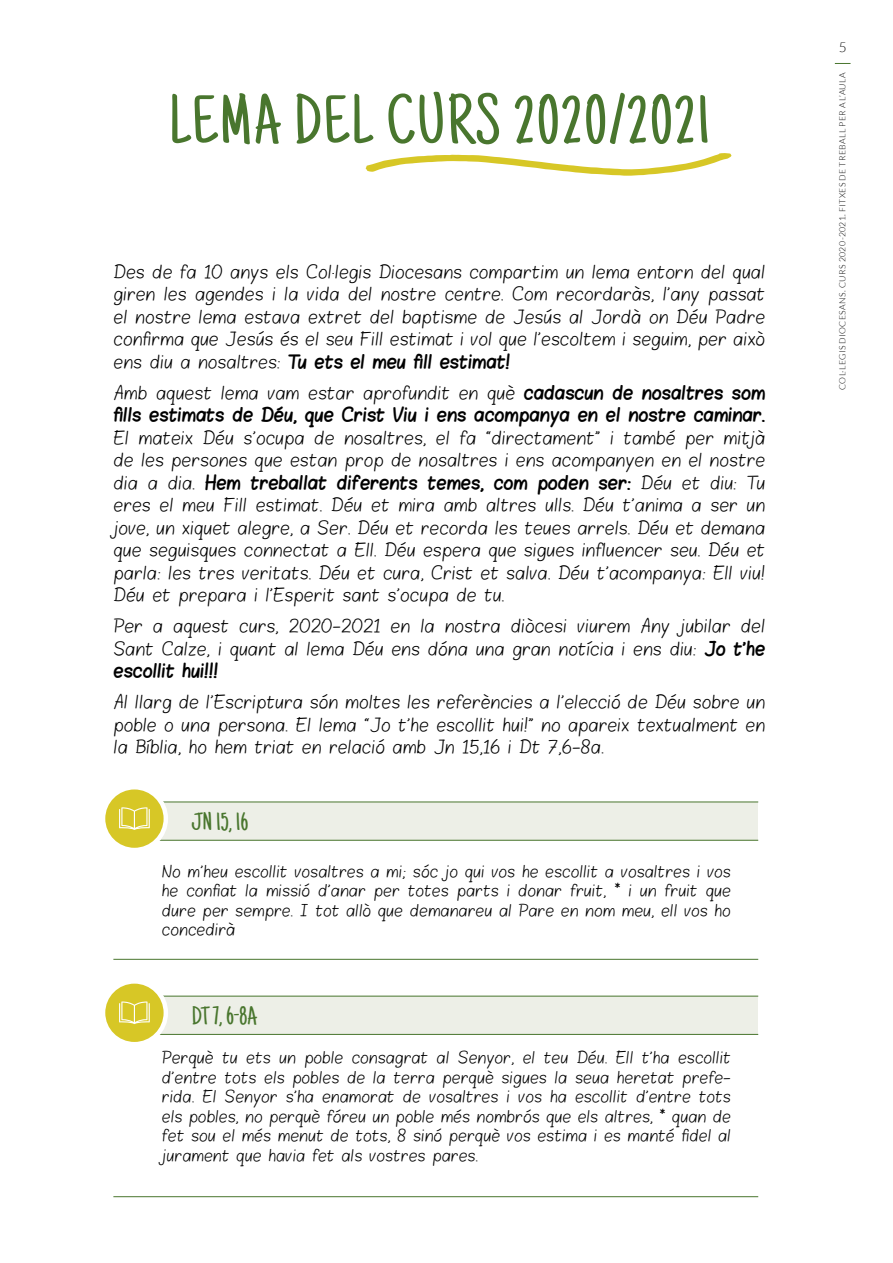
<style>
.page{position:relative;width:893px;height:1263px;background:#fff}
.page>*{position:absolute;margin:0;border:0;box-sizing:border-box;transform-origin:0 0}
.t1{font:69.9px "Just Another Hand";letter-spacing:.03em;color:#49762e}
.t2{font:25.5px "Just Another Hand";color:#49762e}
.t3{font:15px/22.5px "Blokletters Balpen";color:#000;text-align:justify}
.t4{font:15px "Blokletters Viltstift";color:#000}
.t5{font:13.5px/19.5px "Blokletters Balpen";color:#000;text-align:justify}
.t6{font:300 13.5px "Lato";color:#000}
.t7{font:300 8.7px "Lato";letter-spacing:.045em;color:#000}
.s1{font-family:"Blokletters Balpen"}
.s2{font-family:"Blokletters Viltstift"}
</style>
<div class="page">
<svg style="left:835px;top:63px;width:15px;height:1px"></svg>
<svg style="left:366px;top:153px;width:366px;height:23px"></svg>
<div style="left:113px;top:802px;width:645px;height:38px;background:#edefe7"></div>
<hr style="left:113px;top:801px;width:645px;height:1px;background:#49762e">
<hr style="left:113px;top:840px;width:645px;height:1px;background:#49762e">
<hr style="left:113px;top:959px;width:645px;height:1px;background:#49762e">
<div style="left:113px;top:996px;width:645px;height:38px;background:#edefe7"></div>
<hr style="left:113px;top:996px;width:645px;height:1px;background:#49762e">
<hr style="left:113px;top:1034px;width:645px;height:1px;background:#49762e">
<hr style="left:113px;top:1196px;width:645px;height:1px;background:#49762e">
<div style="left:103px;top:787px;width:63px;height:63px;background:#d7c726;border-radius:50%"></div>
<div style="left:101px;top:785px;width:67px;height:67px;border:4px solid #fff;border-radius:50%"></div>
<div style="left:103px;top:981px;width:63px;height:63px;background:#d7c726;border-radius:50%"></div>
<div style="left:101px;top:979px;width:67px;height:67px;border:4px solid #fff;border-radius:50%"></div>
<svg style="left:119px;top:807px;width:31px;height:23px"></svg>
<svg style="left:119px;top:1001px;width:31px;height:23px"></svg>
<h1 class="t1" style="left:169px;top:80px;width:543px">LEMA DEL CURS 2020/2021</h1>
<p class="t3" style="left:114px;top:261px;width:653px">Des de fa 10 anys els Col·legis Diocesans compartim un lema entorn del qual giren les agendes i la vida del nostre centre. Com recordaràs, l’any passat el nostre lema estava extret del baptisme de Jesús al Jordà on Déu Padre confirma que Jesús és el seu Fill estimat i vol que l’escoltem i seguim, per això</p>
<p class="t4" style="left:114px;top:349px;width:398px"><span class="s1">ens diu a nosaltres:</span> Tu ets el meu fill estimat!</p>
<p class="t3" style="left:114px;top:382px;width:653px">Amb aquest lema vam estar aprofundit en què <span class="s2">cadascun de nosaltres som</span></p>
<p class="t4" style="left:114px;top:403px;width:653px">fills estimats de Déu, que Crist Viu i ens acompanya en el nostre caminar.</p>
<p class="t3" style="left:114px;top:427px;width:653px">El mateix Déu s’ocupa de nosaltres, el fa “directament” i també per mitjà de les persones que estan prop de nosaltres i ens acompanyen en el nostre</p>
<p class="t4" style="left:114px;top:470px;width:653px"><span class="s1">dia a dia.</span> Hem treballat diferents temes, com poden ser: <span class="s1">Déu et diu: Tu</span></p>
<p class="t3" style="left:114px;top:495px;width:653px">eres el meu Fill estimat. Déu et mira amb altres ulls. Déu t’anima a ser un jove, un xiquet alegre, a Ser. Déu et recorda les teues arrels. Déu et demana que seguisques connectat a Ell. Déu espera que sigues influencer seu. Déu et parla: les tres veritats. Déu et cura, Crist et salva. Déu t’acompanya: Ell viu!<br>Déu et prepara i l’Esperit sant s’ocupa de tu.</p>
<p class="t3" style="left:114px;top:616px;width:653px">Per a aquest curs, 2020-2021 en la nostra diòcesi viurem Any jubilar del<br>Sant Calze, i quant al lema Déu ens dóna una gran notícia i ens diu: <span class="s2">Jo t’he</span></p>
<p class="t4" style="left:114px;top:659px;width:106px">escollit hui!!!</p>
<p class="t3" style="left:114px;top:692px;width:653px">Al llarg de l’Escriptura són moltes les referències a l’elecció de Déu sobre un poble o una persona. El lema “Jo t’he escollit hui!” no apareix textualment en la Bíblia, ho hem triat en relació amb Jn 15,16 i Dt 7,6-8a.</p>
<h2 class="t2" style="left:192px;top:807px;width:58px">JN 15, 16</h2>
<p class="t5" style="left:162px;top:862px;width:571px">No m’heu escollit vosaltres a mi; sóc jo qui vos he escollit a vosaltres i vos he confiat la missió d’anar per totes parts i donar fruit, * i un fruit que dure per sempre. I tot allò que demanareu al Pare en nom meu, ell vos ho concedirà</p>
<h2 class="t2" style="left:192px;top:1001px;width:67px">DT 7, 6-8A</h2>
<p class="t5" style="left:162px;top:1049px;width:571px">Perquè tu ets un poble consagrat al Senyor, el teu Déu. Ell t’ha escollit d’entre tots els pobles de la terra perquè sigues la seua heretat prefe&shy;rida. El Senyor s’ha enamorat de vosaltres i vos ha escollit d’entre tots els pobles, no perquè fóreu un poble més nombrós que els altres, * quan de fet sou el més menut de tots, 8 sinó perquè vos estima i es manté fidel al jurament que havia fet als vostres pares.</p>
<p class="t6" style="left:839px;top:40px;width:9px">5</p>
<p class="t7" style="left:838px;top:390px;width:319px;rotate:-90deg">COL·LEGIS DIOCESANS. CURS 2020-2021. FITXES DE TREBALL PER A L’AULA</p>
</div>
